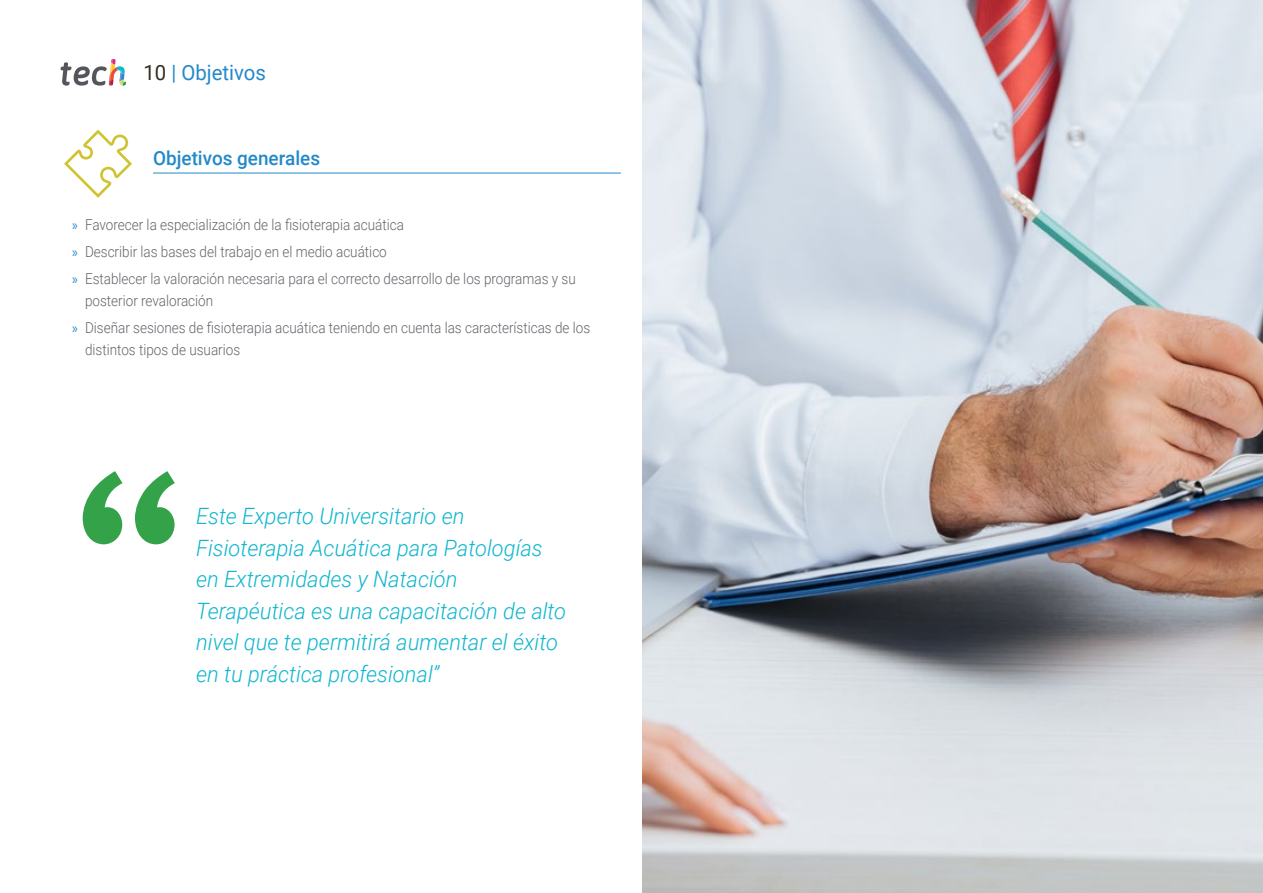
<style>
.page{position:relative;width:1263px;height:893px;background:#fff}
.page>*{position:absolute;margin:0;border:0;box-sizing:border-box;transform-origin:0 0}
.t1{font:italic 300 22.5px/31.5px "Roboto";color:#0fb6cf}
.t2{font:21px "Roboto";color:#2488c9}
.t3{font:500 19.5px "Roboto";color:#2488c9}
.t4{font:300 15px/26.7px "Roboto";color:#61646a;scale:.9 1}
.s1{color:#312e20}
.s2{font-family:"Myriad Pro";font-weight:400;color:#2488c9}
</style>
<div class="page">
<img style="left:642px;top:0;width:621px;height:893px">
<svg style="left:64px;top:130px;width:68px;height:68px"></svg>
<svg style="left:83px;top:471px;width:92px;height:73px"></svg>
<svg style="left:61px;top:59px;width:65px;height:27px"></svg>
<hr style="left:153px;top:173px;width:468px;height:1px;background:#2488c9">
<h2 class="t2" style="left:144px;top:57px;width:124px"><span class="s1">10</span> | Objetivos</h2>
<h3 class="t3" style="left:153px;top:144px;width:169px">Objetivos generales</h3>
<p class="t4" style="left:72px;top:211px;width:561px"><span class="s2">»</span> Favorecer la especialización de la fisioterapia acuática<br><span class="s2">»</span> Describir las bases del trabajo en el medio acuático<br><span class="s2">»</span> Establecer la valoración necesaria para el correcto desarrollo de los programas y su</p>
<p class="t4" style="left:72px;top:287px;width:577px;text-indent:13px">posterior revaloración<br><span class="s2">»</span> Diseñar sesiones de fisioterapia acuática teniendo en cuenta las características de los</p>
<p class="t4" style="left:85px;top:336px;width:174px">distintos tipos de usuarios</p>
<h1 class="t1" style="left:196px;top:500px;width:372px">Este Experto Universitario en Fisioterapia Acuática para Patologías en Extremidades y Natación Terapéutica es una capacitación de alto nivel que te permitirá aumentar el éxito en tu práctica profesional”</h1>
</div>
